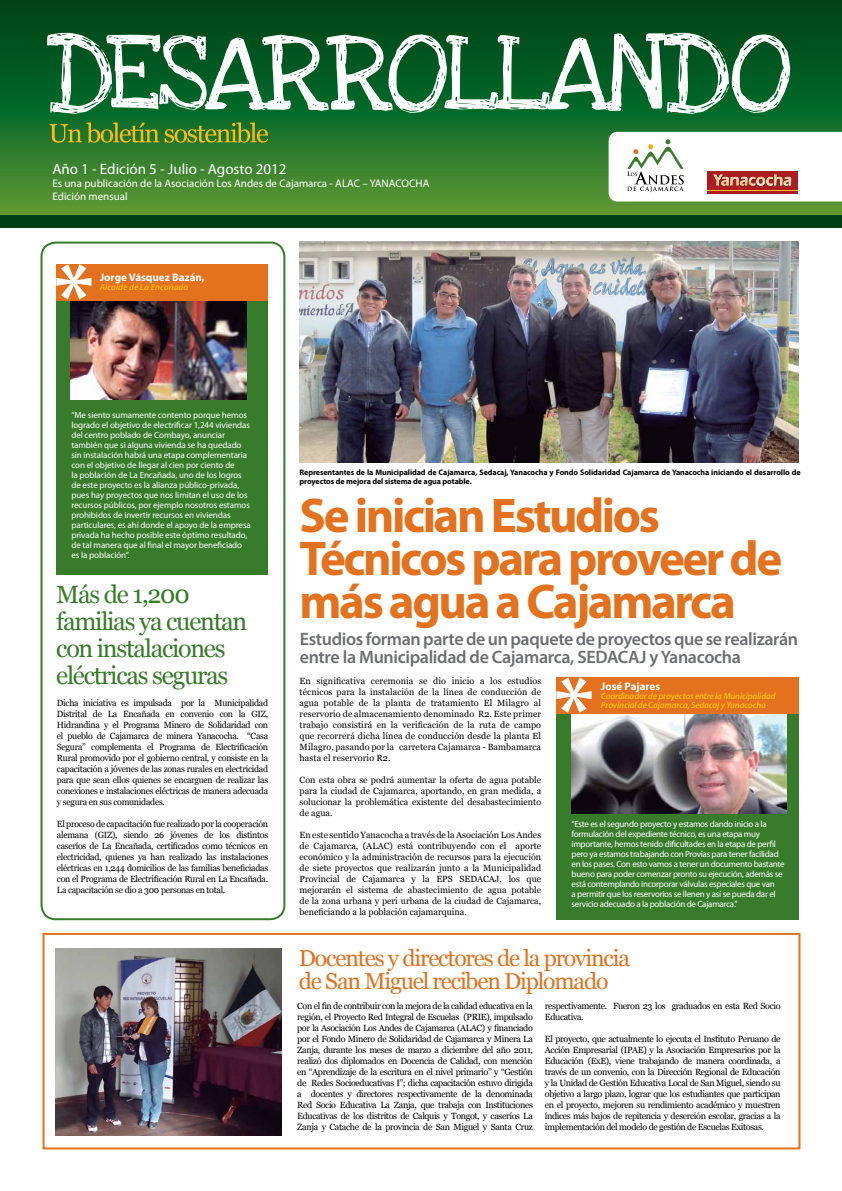
<style>
.page{position:relative;width:842px;height:1191px;background:#fff}
.page>*{position:absolute;margin:0;border:0;box-sizing:border-box;transform-origin:0 0}
.t1{font:700 49px/43px "Myriad Pro";letter-spacing:-.05em;color:#e3711e}
.t2{font:25px/27px "Georgia";letter-spacing:-.05em;color:#387c2b}
.t3{font:23px/23px "Georgia";letter-spacing:-.05em;color:#e3711e}
.t4{font:600 18px/18px "Myriad Pro";letter-spacing:-.02em;color:#6d6e71}
.t5{font:15px "Myriad Pro";color:#fff}
.t6{font:11px/13.2px "Myriad Pro";color:#fff}
.t7{font:700 11px "Myriad Pro";color:#fff}
.t8{font:9px/11px "Georgia";letter-spacing:-.03em;color:#000;text-align:justify}
.t9{font:9px/10px "Myriad Pro";letter-spacing:-.015em;color:#fff}
.t10{font:italic 600 9px/9px "Myriad Pro";letter-spacing:-.02em;color:#febc11}
.t11{font:italic 600 9px "Myriad Pro";color:#febc11}
.t12{font:700 8px/9px "Myriad Pro";letter-spacing:-.01em;color:#000}
</style>
<div class="page">
<svg style="left:0;top:0;width:842px;height:215px;background:#246f28"></svg>
<svg style="left:609px;top:132px;width:233px;height:69px"></svg>
<hr style="left:707px;top:191px;width:91px;height:3px;background:#aa1e22">
<svg style="left:47px;top:33px;width:743px;height:81px"></svg>
<svg style="left:49px;top:122px;width:110px;height:21px;background:#588623"></svg>
<svg style="left:165px;top:122px;width:103px;height:21px;background:#5c8723"></svg>
<div style="left:41px;top:241px;width:244px;height:679px;border:2px solid #387c2b;border-radius:14px"></div>
<div style="left:43px;top:933px;width:757px;height:216px;border:2px solid #e3711e"></div>
<div style="left:0;top:215px;width:842px;height:13px;background:#003f13"></div>
<img style="left:300px;top:241px;width:499px;height:222px">
<div style="left:556px;top:677px;width:243px;height:243px;background:#387c2b"></div>
<div style="left:56px;top:264px;width:211px;height:310px;background:#387c2b"></div>
<img style="left:572px;top:713px;width:214px;height:100px">
<img style="left:71px;top:300px;width:176px;height:99px">
<div style="left:556px;top:677px;width:243px;height:36px;background:#e3711e"></div>
<div style="left:56px;top:264px;width:211px;height:36px;background:#e3711e"></div>
<svg style="left:556px;top:677px;width:36px;height:36px"></svg>
<svg style="left:56px;top:264px;width:36px;height:35px"></svg>
<img style="left:55px;top:948px;width:226px;height:187px">
<h3 class="t5" style="left:52px;top:159px;width:236px">Año 1 - Edición 5 - Julio - Agosto 2012</h3>
<p class="t6" style="left:52px;top:176px;width:378px">Es una publicación de la Asociación Los Andes de Cajamarca - ALAC – YANACOCHA<br>Edición mensual</p>
<p class="t7" style="left:100px;top:270px;width:107px">Jorge Vásquez Bazán,</p>
<p class="t11" style="left:100px;top:281px;width:90px">Alcalde de La Encañada</p>
<p class="t9" style="left:71px;top:410px;width:181px">“Me siento sumamente contento porque hemos logrado el objetivo de electrificar 1,244 viviendas del centro poblado de Combayo, anunciar también que si alguna vivienda se ha quedado sin instalación habrá una etapa complementaria con el objetivo de llegar al cien por ciento de<br>la población de La Encañada, uno de los logros de este proyecto es la alianza público-privada, pues hay proyectos que nos limitan el uso de los recursos públicos, por ejemplo nosotros estamos prohibidos de invertir recursos en viviendas particulares, es ahí donde el apoyo de la empresa privada ha hecho posible este óptimo resultado, de tal manera que al final el mayor beneficiado es la población”.</p>
<h2 class="t2" style="left:56px;top:581px;width:192px">Más de 1,200 familias ya cuentan con instalaciones eléctricas seguras</h2>
<p class="t8" style="left:57px;top:697px;width:213px">Dicha iniciativa es impulsada por la Municipalidad Distrital de La Encañada en convenio con la GIZ, Hidrandina y el Programa Minero de Solidaridad con el pueblo de Cajamarca de minera Yanacocha. “Casa Segura” complementa el Programa de Electrificación Rural promovido por el gobierno central, y consiste en la capacitación a jóvenes de las zonas rurales en electricidad para que sean ellos quienes se encarguen de realizar las conexiones e instalaciones eléctricas de manera adecuada y segura en sus comunidades.</p>
<p class="t8" style="left:57px;top:818px;width:213px">El proceso de capacitación fue realizado por la cooperación alemana (GIZ), siendo 26 jóvenes de los distintos caseríos de La Encañada, certificados como técnicos en electricidad, quienes ya han realizado las instalaciones eléctricas en 1,244 domicilios de las familias beneficiadas con el Programa de Electrificación Rural en La Encañada.<br>La capacitación se dio a 300 personas en total.</p>
<p class="t12" style="left:300px;top:468px;width:503px">Representantes de la Municipalidad de Cajamarca, Sedacaj, Yanacocha y Fondo Solidaridad Cajamarca de Yanacocha iniciando el desarrollo de proyectos de mejora del sistema de agua potable.</p>
<h1 class="t1" style="left:300px;top:492px;width:484px">Se inician Estudios<br>Técnicos para proveer de más agua a Cajamarca</h1>
<h3 class="t4" style="left:300px;top:630px;width:500px">Estudios forman parte de un paquete de proyectos que se realizarán entre la Municipalidad de Cajamarca, SEDACAJ y Yanacocha</h3>
<p class="t8" style="left:300px;top:676px;width:243px">En significativa ceremonia se dio inicio a los estudios técnicos para la instalación de la línea de conducción de agua potable de la planta de tratamiento El Milagro al reservorio de almacenamiento denominado R2. Este primer trabajo consistirá en la verificación de la ruta de campo que recorrerá dicha línea de conducción desde la planta El Milagro, pasando por la carretera Cajamarca - Bambamarca hasta el reservorio R2.</p>
<p class="t8" style="left:300px;top:775px;width:243px">Con esta obra se podrá aumentar la oferta de agua potable para la ciudad de Cajamarca, aportando, en gran medida, a solucionar la problemática existente del desabastecimiento de agua.</p>
<p class="t8" style="left:300px;top:830px;width:243px">En este sentido Yanacocha a través de la Asociación Los Andes de Cajamarca, (ALAC) está contribuyendo con el aporte económico y la administración de recursos para la ejecución de siete proyectos que realizarán junto a la Municipalidad Provincial de Cajamarca y la EPS SEDACAJ, los que mejorarán el sistema de abastecimiento de agua potable de la zona urbana y peri urbana de la ciudad de Cajamarca, beneficiando a la población cajamarquina.</p>
<p class="t7" style="left:601px;top:679px;width:61px">José Pajares</p>
<p class="t10" style="left:601px;top:691px;width:176px">Coordinador de proyectos entre la Municipalidad<br>Provincial de Cajamarca, Sedacaj y Yanacocha</p>
<p class="t9" style="left:571px;top:818px;width:215px">“Este es el segundo proyecto y estamos dando inicio a la formulación del expediente técnico, es una etapa muy importante, hemos tenido dificultades en la etapa de perfil pero ya estamos trabajando con Provías para tener facilidad en los pases. Con esto vamos a tener un documento bastante bueno para poder comenzar pronto su ejecución, además se está contemplando incorporar válvulas especiales que van<br>a permitir que los reservorios se llenen y así se pueda dar el servicio adecuado a la población de Cajamarca.”</p>
<h3 class="t3" style="left:299px;top:947px;width:333px">Docentes y directores de la provincia de San Miguel reciben Diplomado</h3>
<p class="t8" style="left:297px;top:1000px;width:237px">Con el fin de contribuir con la mejora de la calidad educativa en la región, el Proyecto Red Integral de Escuelas (PRIE), impulsado por la Asociación Los Andes de Cajamarca (ALAC) y financiado por el Fondo Minero de Solidaridad de Cajamarca y Minera La Zanja, durante los meses de marzo a diciembre del año 2011, realizó dos diplomados en Docencia de Calidad, con mención en “Aprendizaje de la escritura en el nivel primario” y “Gestión de Redes Socioeducativas I”; dicha capacitación estuvo dirigida a docentes y directores respectivamente de la denominada Red Socio Educativa La Zanja, que trabaja con Instituciones Educativas de los distritos de Calquis y Tongot, y caseríos La Zanja y Catache de la provincia de San Miguel y Santa Cruz</p>
<p class="t8" style="left:545px;top:1000px;width:237px">respectivamente. Fueron 23 los graduados en esta Red Socio<br>Educativa.</p>
<p class="t8" style="left:545px;top:1033px;width:237px">El proyecto, que actualmente lo ejecuta el Instituto Peruano de Acción Empresarial (IPAE) y la Asociación Empresarios por la Educación (ExE), viene trabajando de manera coordinada, a través de un convenio, con la Dirección Regional de Educación y la Unidad de Gestión Educativa Local de San Miguel, siendo su objetivo a largo plazo, lograr que los estudiantes que participan en el proyecto, mejoren su rendimiento académico y muestren índices más bajos de repitencia y deserción escolar, gracias a la implementación del modelo de gestión de Escuelas Exitosas.</p>
</div>
